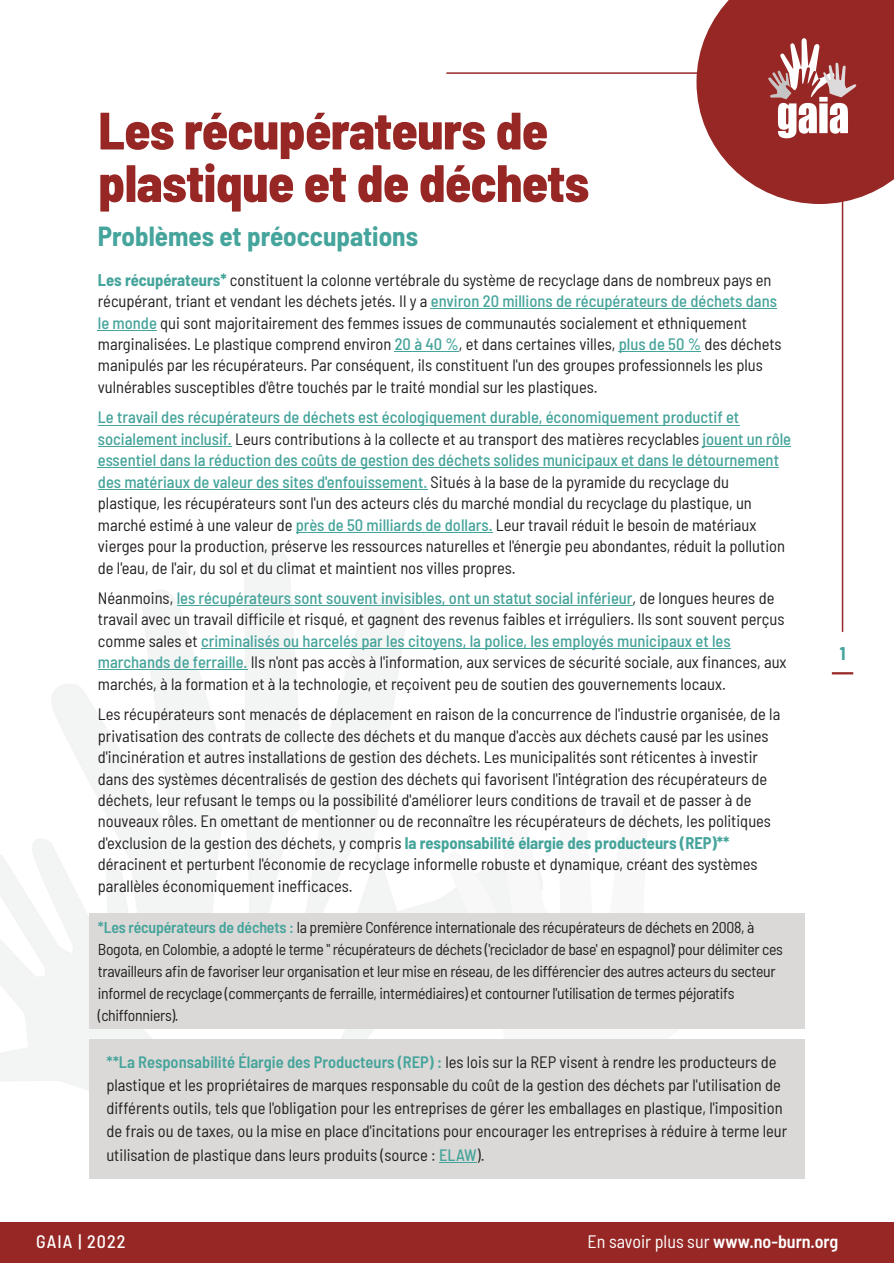
<style>
.page{position:relative;width:894px;height:1263px;background:#fff}
.page>*{position:absolute;margin:0;border:0;box-sizing:border-box;transform-origin:0 0}
.t1{font:800 semi-condensed 52.5px/52.5px "Barlow";letter-spacing:-.01em;color:#962725}
.t2{font:700 semi-condensed 27px "Barlow";color:#45a49b}
.t3{font:semi-condensed 18px "Barlow";color:#fff}
.t4{font:500 semi-condensed 18px "Barlow";letter-spacing:.06em;color:#fff}
.t5{font:700 semi-condensed 18px "Barlow";color:#45a49b}
.t6{font:semi-condensed 16.5px/21.5px "Barlow";color:#231f20}
.t7{font:semi-condensed 15.75px/22px "Barlow";letter-spacing:-.02em;color:#231f20}
.s1{font-weight:700;color:#45a49b}
.s2{font-weight:500;color:#45a49b}
.s3{font-weight:600;color:#45a49b}
.s4{font-weight:600}
</style>
<div class="page">
<hr style="left:841px;top:172px;width:2px;height:459px;background:#962725">
<hr style="left:446px;top:72px;width:266px;height:2px;background:#962725">
<img style="left:695px;top:0;width:198px;height:205px">
<div style="left:0;top:1223px;width:893px;height:40px;background:#962725"></div>
<svg style="left:832px;top:672px;width:19px;height:2px"></svg>
<img style="left:0;top:544px;width:731px;height:546px">
<hr style="left:430px;top:308px;width:346px;height:1px;background:#45a49b">
<hr style="left:98px;top:330px;width:59px;height:1px;background:#45a49b">
<hr style="left:394px;top:351px;width:64px;height:1px;background:#45a49b">
<hr style="left:618px;top:351px;width:82px;height:1px;background:#45a49b">
<hr style="left:98px;top:425px;width:640px;height:1px;background:#45a49b">
<hr style="left:98px;top:446px;width:134px;height:1px;background:#45a49b">
<hr style="left:702px;top:446px;width:88px;height:1px;background:#45a49b">
<hr style="left:98px;top:467px;width:680px;height:1px;background:#45a49b">
<hr style="left:98px;top:489px;width:329px;height:1px;background:#45a49b">
<hr style="left:295px;top:532px;width:197px;height:1px;background:#45a49b">
<hr style="left:177px;top:605px;width:455px;height:1px;background:#45a49b">
<hr style="left:201px;top:648px;width:529px;height:1px;background:#45a49b">
<hr style="left:98px;top:669px;width:149px;height:1px;background:#45a49b">
<div style="left:89px;top:1039px;width:715px;height:140px;background:#dbd9d8"></div>
<hr style="left:439px;top:1162px;width:37px;height:1px;background:#45a49b">
<div style="left:89px;top:913px;width:715px;height:116px;background:#dbd9d8"></div>
<h1 class="t1" style="left:98px;top:102px;width:492px">Les récupérateurs de plastique et de déchets</h1>
<h2 class="t2" style="left:98px;top:219px;width:321px">Problèmes et préoccupations</h2>
<p class="t6" style="left:98px;top:268px;width:685px"><span class="s1">Les récupérateurs*</span> constituent la colonne vertébrale du système de recyclage dans de nombreux pays en récupérant, triant et vendant les déchets jetés. Il y a <span class="s2">environ 20 millions de récupérateurs de déchets dans le monde</span> qui sont majoritairement des femmes issues de communautés socialement et ethniquement marginalisées. Le plastique comprend environ <span class="s2">20 à 40 %</span>, et dans certaines villes, <span class="s2">plus de 50 %</span> des déchets manipulés par les récupérateurs. Par conséquent, ils constituent l'un des groupes professionnels les plus vulnérables susceptibles d'être touchés par le traité mondial sur les plastiques.</p>
<p class="t6" style="left:98px;top:406px;width:694px"><span class="s2">Le travail des récupérateurs de déchets est écologiquement durable, économiquement productif et socialement inclusif.</span> Leurs contributions à la collecte et au transport des matières recyclables <span class="s2">jouent un rôle essentiel dans la réduction des coûts de gestion des déchets solides municipaux et dans le détournement des matériaux de valeur des sites d'enfouissement.</span> Situés à la base de la pyramide du recyclage du plastique, les récupérateurs sont l'un des acteurs clés du marché mondial du recyclage du plastique, un marché estimé à une valeur de <span class="s2">près de 50 milliards de dollars.</span> Leur travail réduit le besoin de matériaux vierges pour la production, préserve les ressources naturelles et l'énergie peu abondantes, réduit la pollution de l'eau, de l'air, du sol et du climat et maintient nos villes propres.</p>
<p class="t6" style="left:98px;top:587px;width:690px">Néanmoins, <span class="s2">les récupérateurs sont souvent invisibles, ont un statut social inférieur</span>, de longues heures de travail avec un travail difficile et risqué, et gagnent des revenus faibles et irréguliers. Ils sont souvent perçus comme sales et <span class="s2">criminalisés ou harcelés par les citoyens, la police, les employés municipaux et les marchands de ferraille.</span> Ils n'ont pas accès à l'information, aux services de sécurité sociale, aux finances, aux marchés, à la formation et à la technologie, et reçoivent peu de soutien des gouvernements locaux.</p>
<p class="t6" style="left:98px;top:703px;width:683px">Les récupérateurs sont menacés de déplacement en raison de la concurrence de l'industrie organisée, de la privatisation des contrats de collecte des déchets et du manque d'accès aux déchets causé par les usines d'incinération et autres installations de gestion des déchets. Les municipalités sont réticentes à investir dans des systèmes décentralisés de gestion des déchets qui favorisent l'intégration des récupérateurs de déchets, leur refusant le temps ou la possibilité d'améliorer leurs conditions de travail et de passer à de nouveaux rôles. En omettant de mentionner ou de reconnaître les récupérateurs de déchets, les politiques d'exclusion de la gestion des déchets, y compris <span class="s1">la responsabilité élargie des producteurs (REP)** </span>déracinent et perturbent l'économie de recyclage informelle robuste et dynamique, créant des systèmes parallèles économiquement inefficaces.</p>
<p class="t7" style="left:98px;top:915px;width:686px"><span class="s3">*Les récupérateurs de déchets :</span> la première Conférence internationale des récupérateurs de déchets en 2008, à Bogota, en Colombie, a adopté le terme " récupérateurs de déchets ('reciclador de base' en espagnol)' pour délimiter ces travailleurs afin de favoriser leur organisation et leur mise en réseau, de les différencier des autres acteurs du secteur informel de recyclage (commerçants de ferraille, intermédiaires) et contourner l'utilisation de termes péjoratifs (chiffonniers).</p>
<p class="t6" style="left:106px;top:1050px;width:682px;line-height:23.1px"><span class="s3">**La Responsabilité Élargie des Producteurs (REP) :</span> les lois sur la REP visent à rendre les producteurs de plastique et les propriétaires de marques responsable du coût de la gestion des déchets par l'utilisation de différents outils, tels que l'obligation pour les entreprises de gérer les emballages en plastique, l'imposition de frais ou de taxes, ou la mise en place d'incitations pour encourager les entreprises à réduire à terme leur utilisation de plastique dans leurs produits (source : <span class="s2">ELAW</span>).</p>
<p class="t5" style="left:839px;top:642px;width:7px">1</p>
<p class="t4" style="left:36px;top:1230px;width:91px">GAIA | 2022</p>
<p class="t3" style="left:587px;top:1230px;width:252px">En savoir plus sur <span class="s4">www.no-burn.org</span></p>
</div>
